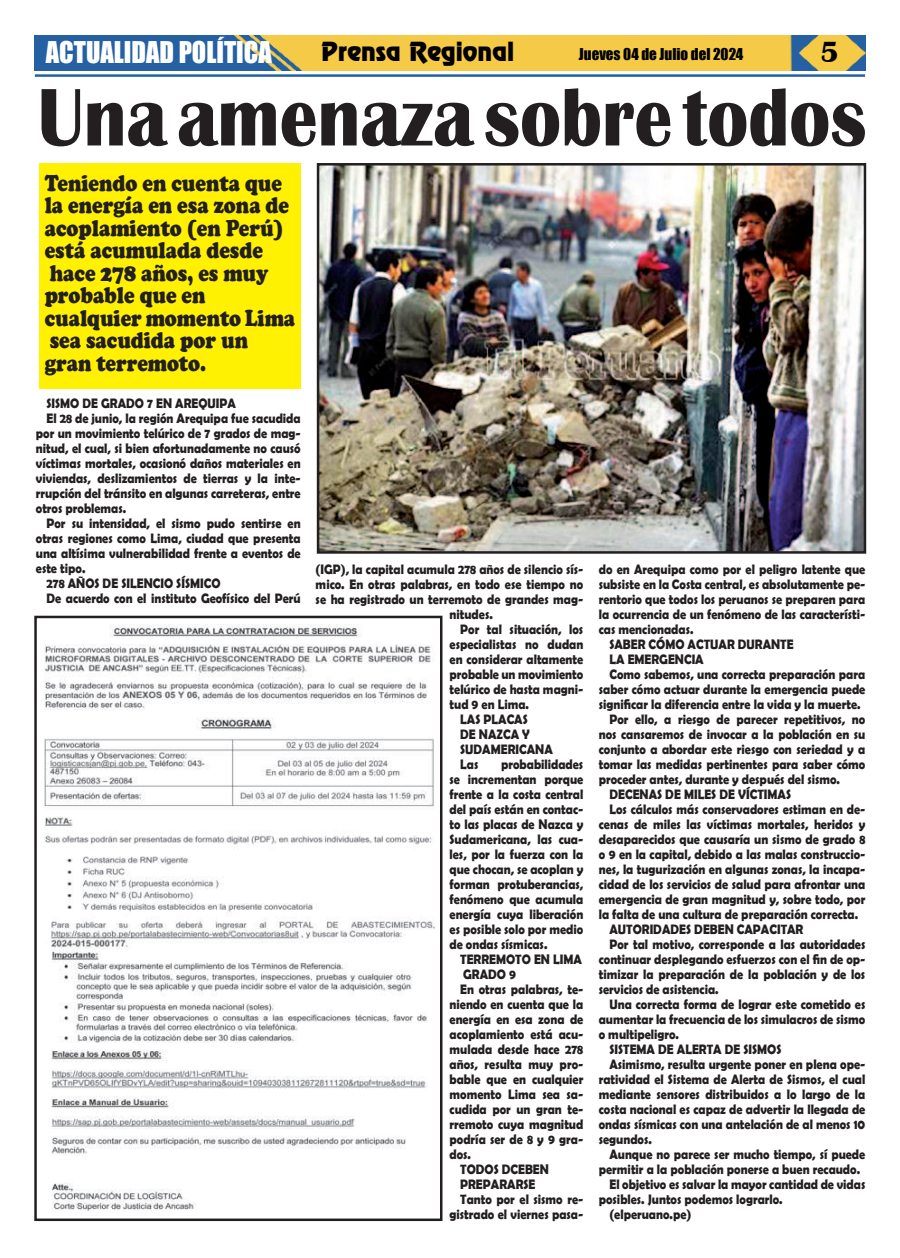
<style>
.page{position:relative;width:900px;height:1258px;background:#fff}
.page>*{position:absolute;margin:0;border:0;box-sizing:border-box;transform-origin:0 0}
.t1{font:700 84.5px "Britannic";color:#231f20;scale:.9 1}
.t2{font:700 30px "Britannic";color:#020000}
.t3{font:27.5px "Impact";color:#fff;scale:.96 1}
.t4{font:900 23.75px/22.5px "Cooper";color:#231f20;scale:.84 1}
.t5{font:23.75px "Renfrew Normal";color:#020000}
.t6{font:15px "Impact";color:#000}
.t7{font:700 13.75px/15px "Berlin Sans FB Demi";color:#231f20;text-align:justify;scale:.89 1}
</style>
<div class="page">
<hr style="left:35px;top:74px;width:830px;height:3px;background:#2361a2">
<img style="left:35px;top:35px;width:830px;height:36px">
<img style="left:321px;top:167px;width:541px;height:383px">
<div style="left:317px;top:163px;width:549px;height:391px;border:3px solid #231f20"></div>
<div style="left:39px;top:163px;width:262px;height:226px;background:#fff101"></div>
<img style="left:44px;top:624px;width:391px;height:587px">
<div style="left:34px;top:616px;width:408px;height:605px;border:3px solid #231f20"></div>
<h3 class="t3" style="left:46px;top:37px;width:237px">ACTUALIDAD POLÍTICA</h3>
<h3 class="t5" style="left:321px;top:41px;width:194px">Prensa Regional</h3>
<p class="t6" style="left:579px;top:46px;width:166px">Jueves 04 de Julio del 2024</p>
<h2 class="t2" style="left:821px;top:42px;width:20px">5</h2>
<h1 class="t1" style="left:38px;top:87px;width:922px">Una amenaza sobre todos</h1>
<h3 class="t4" style="left:45px;top:171px;width:300px">Teniendo en cuenta que la energía en esa zona de acoplamiento (en Perú) está acumulada desde hace 278 años, es muy probable que en cualquier momento Lima sea sacudida por un gran terremoto.</h3>
<p class="t7" style="left:47px;top:396px;width:214px">SISMO DE GRADO 7 EN AREQUIPA</p>
<p class="t7" style="left:47px;top:411px;width:287px">El 28 de junio, la región Arequipa fue sacudida</p>
<p class="t7" style="left:36px;top:427px;width:299px">por un movimiento telúrico de 7 grados de mag-</p>
<p class="t7" style="left:36px;top:442px;width:299px">nitud, el cual, si bien afortunadamente no causó</p>
<p class="t7" style="left:36px;top:457px;width:299px">víctimas mortales, ocasionó daños materiales en</p>
<p class="t7" style="left:36px;top:472px;width:299px">viviendas, deslizamientos de tierras y la inte-</p>
<p class="t7" style="left:36px;top:487px;width:299px">rrupción del tránsito en algunas carreteras, entre</p>
<p class="t7" style="left:36px;top:502px;width:103px">otros problemas.</p>
<p class="t7" style="left:47px;top:517px;width:287px">Por su intensidad, el sismo pudo sentirse en</p>
<p class="t7" style="left:36px;top:532px;width:299px">otras regiones como Lima, ciudad que presenta</p>
<p class="t7" style="left:36px;top:547px;width:299px">una altísima vulnerabilidad frente a eventos de</p>
<p class="t7" style="left:36px;top:562px;width:57px">este tipo.</p>
<p class="t7" style="left:47px;top:576px;width:197px">278 AÑOS DE SILENCIO SÍSMICO</p>
<p class="t7" style="left:47px;top:591px;width:287px">De acuerdo con el instituto Geofísico del Perú</p>
<p class="t7" style="left:316px;top:561px;width:302px">(IGP), la capital acumula 278 años de silencio sís-</p>
<p class="t7" style="left:316px;top:577px;width:302px">mico. En otras palabras, en todo ese tiempo no</p>
<p class="t7" style="left:316px;top:592px;width:302px">se ha registrado un terremoto de grandes mag-</p>
<p class="t7" style="left:450px;top:607px;width:50px">nitudes.</p>
<p class="t7" style="left:460px;top:622px;width:140px">Por tal situación, los</p>
<p class="t7" style="left:450px;top:637px;width:152px">especialistas no dudan</p>
<p class="t7" style="left:450px;top:652px;width:152px">en considerar altamente</p>
<p class="t7" style="left:450px;top:667px;width:152px">probable un movimiento</p>
<p class="t7" style="left:450px;top:682px;width:152px">telúrico de hasta magni-</p>
<p class="t7" style="left:450px;top:697px;width:91px">tud 9 en Lima.</p>
<p class="t7" style="left:460px;top:712px;width:78px">LAS PLACAS</p>
<p class="t7" style="left:460px;top:726px;width:80px">DE NAZCA Y</p>
<p class="t7" style="left:460px;top:741px;width:106px">SUDAMERICANA</p>
<p class="t7" style="left:460px;top:757px;width:22px">Las</p>
<p class="t7" style="left:450px;top:757px;width:152px;text-indent:52px">probabilidades se incrementan porque frente a la costa central del país están en contac&shy;to las placas de Nazca y Sudamericana, las cua&shy;les, por la fuerza con la que chocan, se acoplan y forman protuberancias, fenómeno que acumula energía cuya liberación es posible solo por medio de ondas sísmicas.</p>
<p class="t7" style="left:460px;top:951px;width:138px">TERREMOTO EN LIMA</p>
<p class="t7" style="left:463px;top:966px;width:61px">GRADO 9</p>
<p class="t7" style="left:460px;top:982px;width:140px">En otras palabras, te-</p>
<p class="t7" style="left:450px;top:997px;width:152px">niendo en cuenta que la</p>
<p class="t7" style="left:450px;top:1012px;width:152px">energía en esa zona de</p>
<p class="t7" style="left:450px;top:1027px;width:152px">acoplamiento está acu-</p>
<p class="t7" style="left:450px;top:1042px;width:152px">mulada desde hace 278</p>
<p class="t7" style="left:450px;top:1057px;width:152px">años, resulta muy pro-</p>
<p class="t7" style="left:450px;top:1072px;width:152px">bable que en cualquier</p>
<p class="t7" style="left:450px;top:1087px;width:152px">momento Lima sea sa-</p>
<p class="t7" style="left:450px;top:1102px;width:152px">cudida por un gran te-</p>
<p class="t7" style="left:450px;top:1117px;width:152px">rremoto cuya magnitud</p>
<p class="t7" style="left:450px;top:1132px;width:152px">podría ser de 8 y 9 gra-</p>
<p class="t7" style="left:450px;top:1147px;width:26px">dos.</p>
<p class="t7" style="left:460px;top:1161px;width:101px">TODOS DCEBEN</p>
<p class="t7" style="left:460px;top:1177px;width:86px">PREPARARSE</p>
<p class="t7" style="left:460px;top:1192px;width:140px">Tanto por el sismo re-</p>
<p class="t7" style="left:450px;top:1207px;width:152px">gistrado el viernes pasa-</p>
<p class="t7" style="left:599px;top:562px;width:301px">do en Arequipa como por el peligro latente que</p>
<p class="t7" style="left:599px;top:577px;width:301px">subsiste en la Costa central, es absolutamente pe-</p>
<p class="t7" style="left:599px;top:592px;width:301px">rentorio que todos los peruanos se preparen para</p>
<p class="t7" style="left:599px;top:607px;width:301px">la ocurrencia de un fenómeno de las característi-</p>
<p class="t7" style="left:599px;top:622px;width:108px">cas mencionadas.</p>
<p class="t7" style="left:609px;top:636px;width:209px">SABER CÓMO ACTUAR DURANTE</p>
<p class="t7" style="left:609px;top:651px;width:108px">LA EMERGENCIA</p>
<p class="t7" style="left:609px;top:667px;width:289px">Como sabemos, una correcta preparación para</p>
<p class="t7" style="left:599px;top:682px;width:301px">saber cómo actuar durante la emergencia puede</p>
<p class="t7" style="left:599px;top:696px;width:296px">signi昀椀car la diferencia entre la vida y la muerte.</p>
<p class="t7" style="left:609px;top:712px;width:289px">Por ello, a riesgo de parecer repetitivos, no</p>
<p class="t7" style="left:599px;top:727px;width:301px">nos cansaremos de invocar a la población en su</p>
<p class="t7" style="left:599px;top:741px;width:301px">conjunto a abordar este riesgo con seriedad y a</p>
<p class="t7" style="left:599px;top:757px;width:301px">tomar las medidas pertinentes para saber cómo</p>
<p class="t7" style="left:599px;top:772px;width:273px">proceder antes, durante y después del sismo.</p>
<p class="t7" style="left:609px;top:786px;width:206px">DECENAS DE MILES DE VÍCTIMAS</p>
<p class="t7" style="left:609px;top:802px;width:289px">Los cálculos más conservadores estiman en de-</p>
<p class="t7" style="left:599px;top:817px;width:301px">cenas de miles las víctimas mortales, heridos y</p>
<p class="t7" style="left:599px;top:832px;width:301px">desaparecidos que causaría un sismo de grado 8</p>
<p class="t7" style="left:599px;top:847px;width:301px">o 9 en la capital, debido a las malas construccio-</p>
<p class="t7" style="left:599px;top:862px;width:301px">nes, la tugurización en algunas zonas, la incapa-</p>
<p class="t7" style="left:599px;top:877px;width:301px">cidad de los servicios de salud para afrontar una</p>
<p class="t7" style="left:599px;top:892px;width:301px">emergencia de gran magnitud y, sobre todo, por</p>
<p class="t7" style="left:599px;top:907px;width:293px">la falta de una cultura de preparación correcta.</p>
<p class="t7" style="left:609px;top:921px;width:220px">AUTORIDADES DEBEN CAPACITAR</p>
<p class="t7" style="left:609px;top:937px;width:289px">Por tal motivo, corresponde a las autoridades</p>
<p class="t7" style="left:599px;top:951px;width:301px">continuar desplegando esfuerzos con el 昀椀n de op-</p>
<p class="t7" style="left:599px;top:967px;width:301px">timizar la preparación de la población y de los</p>
<p class="t7" style="left:599px;top:982px;width:136px">servicios de asistencia.</p>
<p class="t7" style="left:609px;top:997px;width:289px">Una correcta forma de lograr este cometido es</p>
<p class="t7" style="left:599px;top:1012px;width:301px">aumentar la frecuencia de los simulacros de sismo</p>
<p class="t7" style="left:599px;top:1027px;width:92px">o multipeligro.</p>
<p class="t7" style="left:609px;top:1042px;width:195px">SISTEMA DE ALERTA DE SISMOS</p>
<p class="t7" style="left:609px;top:1057px;width:289px">Asimismo, resulta urgente poner en plena ope-</p>
<p class="t7" style="left:599px;top:1072px;width:301px">ratividad el Sistema de Alerta de Sismos, el cual</p>
<p class="t7" style="left:599px;top:1087px;width:301px">mediante sensores distribuidos a lo largo de la</p>
<p class="t7" style="left:599px;top:1102px;width:301px">costa nacional es capaz de advertir la llegada de</p>
<p class="t7" style="left:599px;top:1117px;width:301px">ondas sísmicas con una antelación de al menos 10</p>
<p class="t7" style="left:599px;top:1132px;width:61px">segundos.</p>
<p class="t7" style="left:609px;top:1147px;width:289px">Aunque no parece ser mucho tiempo, sí puede</p>
<p class="t7" style="left:599px;top:1162px;width:295px">permitir a la población ponerse a buen recaudo.</p>
<p class="t7" style="left:609px;top:1176px;width:289px">El objetivo es salvar la mayor cantidad de vidas</p>
<p class="t7" style="left:599px;top:1192px;width:208px">posibles. Juntos podemos lograrlo.</p>
<p class="t7" style="left:609px;top:1207px;width:94px">(elperuano.pe)</p>
</div>
